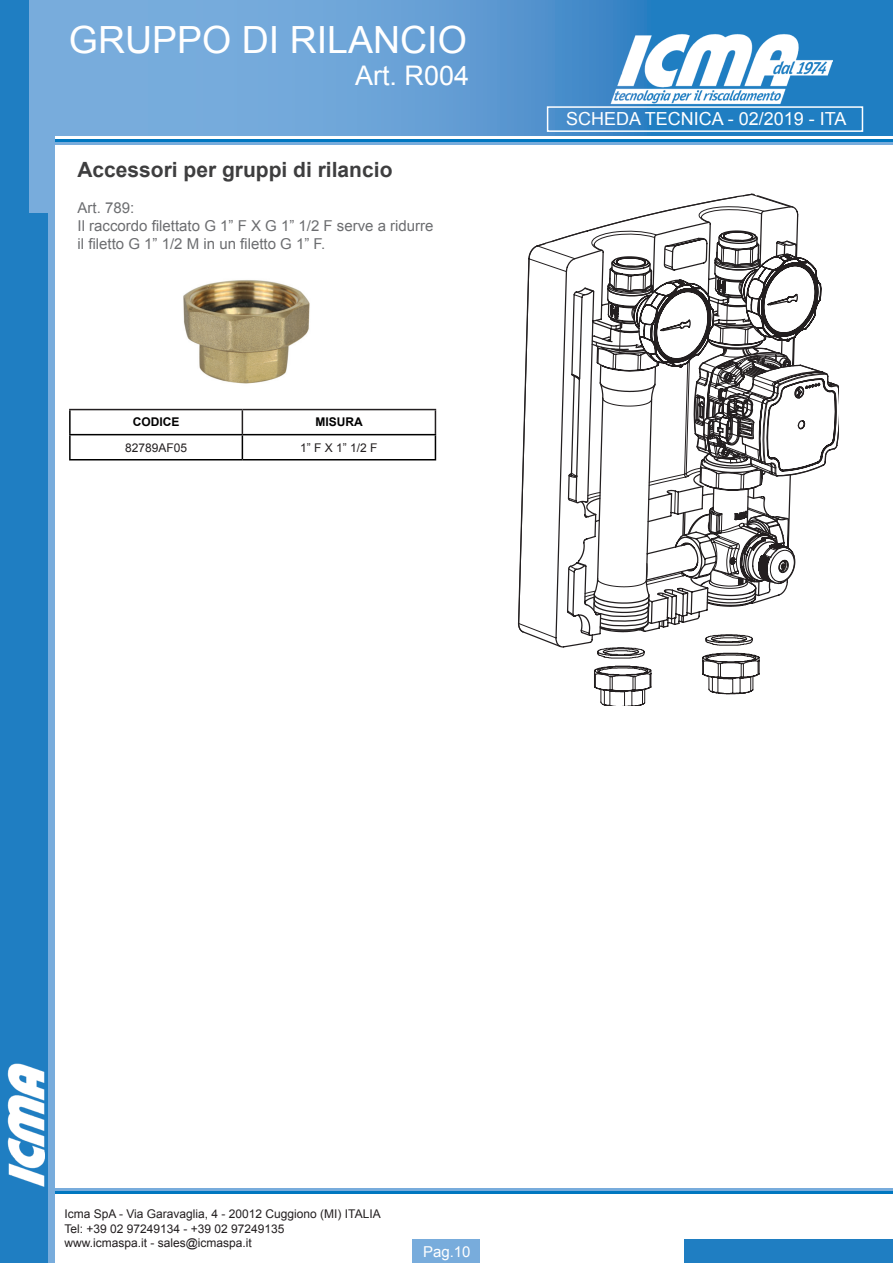
<style>
.page{position:relative;width:893px;height:1263px;background:#fff}
.page>*{position:absolute;margin:0;border:0;box-sizing:border-box;transform-origin:0 0}
.t1{font:37.5px "Arial";color:#fff}
.t2{font:27px "Arial";color:#fff}
.t3{font:700 21px "Arial";color:#3e3e3f}
.t4{font:18px "Arial";color:#fff}
.t5{font:15px/18px "Arial";color:#6c6d70}
.t6{font:15px "Arial";color:#fff}
.t7{font:12px/14.4px "Arial";color:#231f20}
.t8{font:700 12px "Arial";color:#000}
</style>
<div class="page">
<svg style="left:54px;top:0;width:839px;height:136px;background:#5e9cd3"></svg>
<hr style="left:40px;top:1188px;width:853px;height:2px;background:#78acdc">
<hr style="left:40px;top:1191px;width:853px;height:2px;background:#0077c0">
<hr style="left:42px;top:142px;width:851px;height:2px;background:#78acdc">
<hr style="left:42px;top:139px;width:851px;height:2px;background:#0077c0">
<svg style="left:28px;top:0;width:26px;height:1263px;background:#6fa7d9"></svg>
<div style="left:0;top:213px;width:47px;height:1050px;background:#1f7ec2"></div>
<div style="left:0;top:0;width:28px;height:214px;background:#1f7ec2"></div>
<img style="left:605px;top:18px;width:228px;height:111px">
<img style="left:7px;top:1064px;width:37px;height:123px">
<div style="left:412px;top:1239px;width:68px;height:24px;background:#78acdc"></div>
<div style="left:685px;top:1239px;width:208px;height:24px;background:#1f7ec2"></div>
<div style="left:547px;top:106px;width:316px;height:26px;border:2px solid #fff"></div>
<hr style="left:69px;top:409px;width:173px;height:1px;background:#231f20">
<hr style="left:242px;top:409px;width:194px;height:1px;background:#231f20">
<hr style="left:69px;top:434px;width:173px;height:1px;background:#000">
<hr style="left:242px;top:434px;width:194px;height:1px;background:#000">
<svg style="left:242px;top:410px;width:1px;height:49px"></svg>
<svg style="left:435px;top:410px;width:1px;height:49px"></svg>
<hr style="left:69px;top:459px;width:173px;height:1px;background:#000">
<hr style="left:242px;top:459px;width:194px;height:1px;background:#000">
<hr style="left:69px;top:410px;width:2px;height:24px;background:#000">
<hr style="left:69px;top:435px;width:2px;height:24px;background:#000">
<img style="left:183px;top:280px;width:127px;height:104px">
<svg style="left:518px;top:194px;width:321px;height:512px"></svg>
<h1 class="t1" style="left:69px;top:15px;width:399px">GRUPPO DI RILANCIO</h1>
<h2 class="t2" style="left:355px;top:58px;width:116px">Art. R004</h2>
<h3 class="t3" style="left:77px;top:156px;width:317px">Accessori per gruppi di rilancio</h3>
<p class="t5" style="left:78px;top:199px;width:357px">Art. 789:<br>Il raccordo filettato G 1” F X G 1” 1/2 F serve a ridurre il filetto G 1” 1/2 M in un filetto G 1” F.</p>
<p class="t8" style="left:133px;top:414px;width:48px">CODICE</p>
<p class="t8" style="left:315px;top:414px;width:49px">MISURA</p>
<p class="t7" style="left:125px;top:440px;width:64px">82789AF05</p>
<p class="t7" style="left:300px;top:440px;width:79px">1” F X 1” 1/2 F</p>
<h3 class="t4" style="left:566px;top:107px;width:282px">SCHEDA TECNICA - 02/2019 - ITA</h3>
<p class="t7" style="left:64px;top:1207px;width:318px">Icma SpA - Via Garavaglia, 4 - 20012 Cuggiono (MI) ITALIA<br>Tel: +39 02 97249134 - +39 02 97249135<br>www.icmaspa.it - sales@icmaspa.it</p>
<p class="t6" style="left:423px;top:1242px;width:49px">Pag.10</p>
</div>
